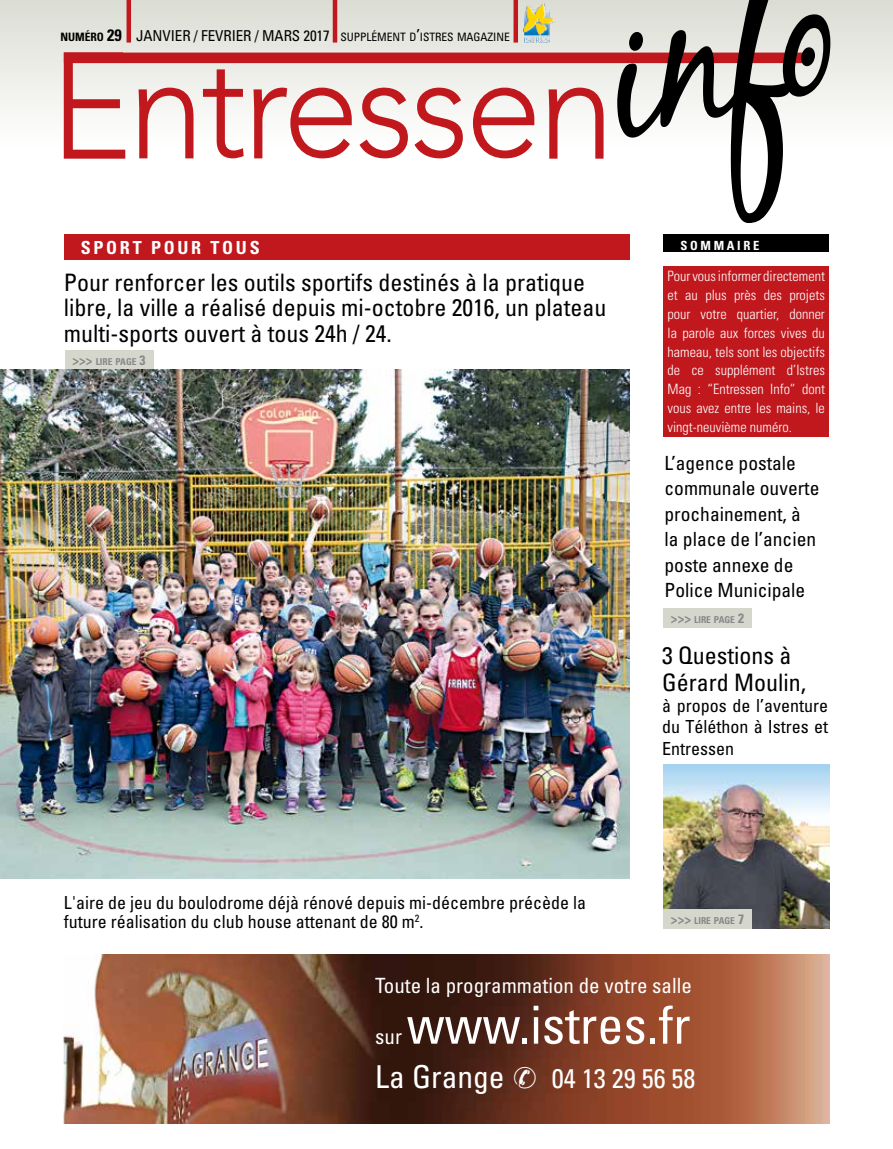
<style>
.page{position:relative;width:893px;height:1149px;background:#fff}
.page>*{position:absolute;margin:0;border:0;box-sizing:border-box;transform-origin:0 0}
.t1{font:condensed 52.5px "Univers";color:#fff}
.t2{font:condensed 27px "Univers";color:#fff}
.t3{font:condensed 24px/25.5px "Univers";color:#000}
.t4{font:condensed 21px "Univers";color:#fff}
.t5{font:condensed 19.5px/25.5px "Univers";color:#000}
.t6{font:condensed 18px/21.6px "Univers";color:#000;text-align:justify}
.t7{font:700 condensed 18px "Univers";letter-spacing:.15em;color:#fff}
.t8{font:condensed 15px "Univers";letter-spacing:-.005em;color:#000}
.t9{font:300 condensed 14.25px/18.8px "Univers";color:#fff;text-align:justify}
.t10{font:700 condensed 12.6px "Univers";letter-spacing:.215em;color:#fff}
.t11{font:condensed 11.55px "Univers";color:#000}
.t12{font:700 condensed 9.45px "Univers";color:#87888a}
.s1{font-weight:700;font-size:11.55px}
.s2{font-weight:700;font-size:16.5px}
.s3{font-size:11.55px}
.s4{font-size:16.5px}
.s5{font-size:13.5px}
.s6{font-size:31.5px}
</style>
<div class="page">
<div style="left:663px;top:234px;width:166px;height:17px;background:#000"></div>
<div style="left:663px;top:266px;width:166px;height:170px;background:#c0181d"></div>
<div style="left:64px;top:234px;width:565px;height:25px;background:#c0181d"></div>
<div style="left:663px;top:608px;width:89px;height:19px;background:#d5d6cc"></div>
<div style="left:65px;top:350px;width:88px;height:19px;background:#d5d6cc"></div>
<img style="left:663px;top:764px;width:166px;height:164px">
<div style="left:663px;top:909px;width:89px;height:19px;background:#d5d6cc"></div>
<img style="left:0;top:369px;width:629px;height:509px">
<div style="left:0;top:0;width:893px;height:149px;background:linear-gradient(to bottom,#dbdad1,#fff)"></div>
<hr style="left:127px;top:0;width:4px;height:43px;background:#c0181d">
<hr style="left:333px;top:0;width:4px;height:43px;background:#c0181d">
<div style="left:513px;top:0;width:5px;height:43px;background:#c0181d"></div>
<svg style="left:64px;top:52px;width:61px;height:107px"></svg>
<svg style="left:139px;top:88px;width:54px;height:70px"></svg>
<svg style="left:203px;top:69px;width:41px;height:89px"></svg>
<svg style="left:253px;top:88px;width:99px;height:70px"></svg>
<svg style="left:360px;top:88px;width:48px;height:70px"></svg>
<svg style="left:414px;top:88px;width:49px;height:70px"></svg>
<svg style="left:473px;top:88px;width:61px;height:70px"></svg>
<svg style="left:549px;top:88px;width:54px;height:71px"></svg>
<div style="left:64px;top:53px;width:746px;height:10px;background:#c0181d"></div>
<svg style="left:617px;top:0;width:213px;height:223px"></svg>
<img style="left:64px;top:954px;width:765px;height:169px">
<img style="left:523px;top:3px;width:32px;height:40px">
<p class="t8" style="left:61px;top:26px;width:325px"><span class="s1">NUMÉRO</span> <span class="s2">29</span> JANVIER / FEVRIER / MARS 2017 <span class="s3">SUPPLÉMEN</span></p>
<p class="t11" style="left:400px;top:30px;width:42px">T D<span class="s4">’</span>ISTRES</p>
<p class="t11" style="left:457px;top:30px;width:43px">MAGAZINE</p>
<p class="t7" style="left:81px;top:236px;width:180px">SPORT POUR TOUS</p>
<h3 class="t3" style="left:64px;top:269px;width:544px">Pour renforcer les outils sportifs destinés à la pratique libre, la ville a réalisé depuis mi-octobre 2016, un plateau multi-sports ouvert à tous 24h / 24.</h3>
<p class="t12" style="left:72px;top:356px;width:75px"><span class="s5">&gt;&gt;&gt;</span> LIRE PAGE <span class="s5">3</span></p>
<p class="t6" style="left:64px;top:891px;width:524px;line-height:19.5px">L'aire de jeu du boulodrome déjà rénové depuis mi-décembre précède la future réalisation du club house attenant de 80 m<sup>2</sup>.</p>
<p class="t10" style="left:680px;top:237px;width:81px">SOMMAIRE</p>
<p class="t9" style="left:668px;top:267px;width:159px">Pour vous informer directement et au plus près des projets pour votre quartier, donner la parole aux forces vives du hameau, tels sont les objectifs de ce supplément d’Istres Mag : “Entressen Info“ dont vous avez entre les mains, le vingt-neuvième numéro.</p>
<h3 class="t5" style="left:664px;top:449px;width:156px">L’agence postale communale ouverte prochainement, à la place de l’ancien poste annexe de<br>Police Municipale</h3>
<p class="t12" style="left:671px;top:613px;width:75px"><span class="s5">&gt;&gt;&gt;</span> LIRE PAGE <span class="s5">2</span></p>
<h3 class="t3" style="left:662px;top:641px;width:145px;line-height:27px">3 Questions à<br>Gérard Moulin,</h3>
<p class="t6" style="left:662px;top:694px;width:167px">à propos de l’aventure du Téléthon à Istres et Entressen</p>
<p class="t12" style="left:671px;top:914px;width:75px"><span class="s5">&gt;&gt;&gt;</span> LIRE PAGE <span class="s5">7</span></p>
<h3 class="t4" style="left:375px;top:972px;width:318px">Toute la programmation de votre salle</h3>
<h3 class="t4" style="left:375px;top:1022px;width:28px">sur</h3>
<h1 class="t1" style="left:407px;top:991px;width:285px">www.istres.fr</h1>
<h2 class="t2" style="left:375px;top:1061px;width:322px"><span class="s6">La Grange</span> ✆ 04 13 29 56 58</h2>
</div>
